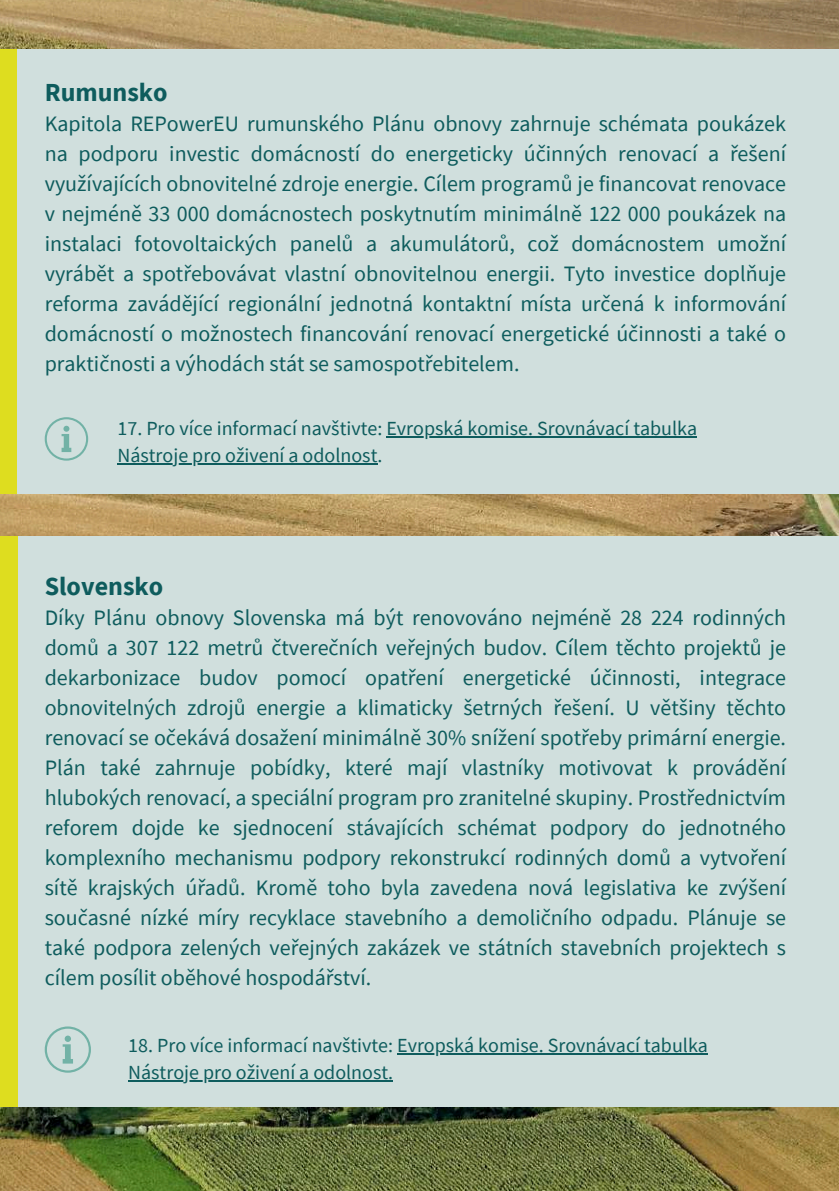
<style>
.page{position:relative;width:839px;height:1191px;background:#fff}
.page>*{position:absolute;margin:0;border:0;box-sizing:border-box;transform-origin:0 0}
.t1{font:700 26px "Source Sans Pro";color:#0e5c5d}
.t2{font:22px/30px "Source Sans Pro";color:#0e5c5d;text-align:justify}
.t3{font:20px/27px "Source Sans Pro";color:#0e5c5d}
</style>
<div class="page">
<img style="left:0;top:0;width:838px;height:1191px">
<div style="left:0;top:536px;width:88px;height:571px;background:#dedd1f"></div>
<div style="left:18px;top:536px;width:820px;height:571px;background:#d0dfdd"></div>
<svg style="left:45px;top:1026px;width:46px;height:47px"></svg>
<div style="left:0;top:49px;width:88px;height:445px;background:#dedd1f"></div>
<div style="left:18px;top:49px;width:820px;height:445px;background:#d0dfdd"></div>
<hr style="left:386px;top:436px;width:311px;height:2px;background:#0e5c5d">
<hr style="left:117px;top:463px;width:260px;height:2px;background:#0e5c5d">
<svg style="left:45px;top:417px;width:43px;height:44px"></svg>
<hr style="left:397px;top:1053px;width:311px;height:2px;background:#0e5c5d">
<hr style="left:128px;top:1080px;width:265px;height:2px;background:#0e5c5d">
<p class="t1" style="left:45px;top:75px;width:124px">Rumunsko</p>
<p class="t2" style="left:45px;top:108px;width:742px">Kapitola REPowerEU rumunského Plánu obnovy zahrnuje schémata poukázek na podporu investic domácností do energeticky účinných renovací a řešení využívajících obnovitelné zdroje energie. Cílem programů je financovat renovace v nejméně 33 000 domácnostech poskytnutím minimálně 122 000 poukázek na instalaci fotovoltaických panelů a akumulátorů, což domácnostem umožní vyrábět a spotřebovávat vlastní obnovitelnou energii. Tyto investice doplňuje reforma zavádějící regionální jednotná kontaktní místa určená k informování domácností o možnostech financování renovací energetické účinnosti a také o praktičnosti a výhodách stát se samospotřebitelem.</p>
<p class="t3" style="left:117px;top:414px;width:581px">17. Pro více informací navštivte: Evropská komise. Srovnávací tabulka<br>Nástroje pro oživení a odolnost.</p>
<p class="t1" style="left:45px;top:569px;width:120px">Slovensko</p>
<p class="t2" style="left:45px;top:602px;width:742px">Díky Plánu obnovy Slovenska má být renovováno nejméně 28 224 rodinných domů a 307 122 metrů čtverečních veřejných budov. Cílem těchto projektů je dekarbonizace budov pomocí opatření energetické účinnosti, integrace obnovitelných zdrojů energie a klimaticky šetrných řešení. U většiny těchto renovací se očekává dosažení minimálně 30% snížení spotřeby primární energie.<br>Plán také zahrnuje pobídky, které mají vlastníky motivovat k provádění hlubokých renovací, a speciální program pro zranitelné skupiny. Prostřednictvím reforem dojde ke sjednocení stávajících schémat podpory do jednotného komplexního mechanismu podpory rekonstrukcí rodinných domů a vytvoření sítě krajských úřadů. Kromě toho byla zavedena nová legislativa ke zvýšení současné nízké míry recyklace stavebního a demoličního odpadu. Plánuje se také podpora zelených veřejných zakázek ve státních stavebních projektech s cílem posílit oběhové hospodářství.</p>
<p class="t3" style="left:128px;top:1031px;width:581px">18. Pro více informací navštivte: Evropská komise. Srovnávací tabulka<br>Nástroje pro oživení a odolnost.</p>
</div>
